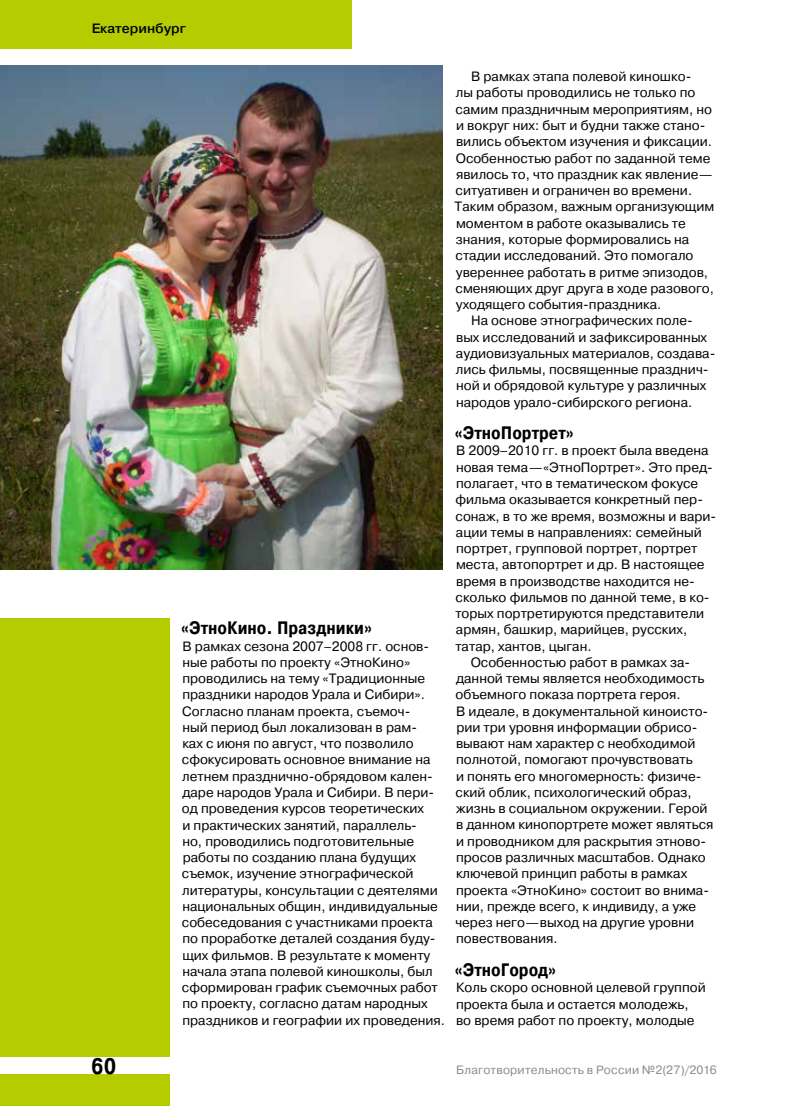
<style>
.page{position:relative;width:808px;height:1106px;background:#fff}
.page>*{position:absolute;margin:0;border:0;box-sizing:border-box;transform-origin:0 0}
.t1{font:700 22.5px "Pragmatica Cond";color:#000}
.t2{font:700 18px "Pragmatica Cond";color:#000}
.t3{font:13.5px/16.2px "Pragmatica";color:#000}
.t4{font:500 13.5px "Pragmatica";color:#000}
.t5{font:12px "Pragmatica";letter-spacing:.015em;color:#8b8b8b}
</style>
<div class="page">
<div style="left:0;top:0;width:352px;height:49px;background:#b4cc00"></div>
<div style="left:0;top:618px;width:169px;height:488px;background:#b4cc00"></div>
<img style="left:0;top:65px;width:442px;height:504px">
<div style="left:0;top:1057px;width:182px;height:16px;background:#fff"></div>
<p class="t4" style="left:92px;top:19px;width:96px">Екатеринбург</p>
<h1 class="t1" style="left:91px;top:1052px;width:27px">60</h1>
<h2 class="t2" style="left:181px;top:617px;width:192px">«ЭтноКино. Праздники»</h2>
<p class="t3" style="left:182px;top:638px;width:265px">В рамках сезона 2007–2008 гг. основ&shy;ные работы по проекту «ЭтноКино» проводились на тему «Традиционные праздники народов Урала и Сибири».<br>Согласно планам проекта, съемоч-<br>ный период был локализован в рам-<br>ках с июня по август, что позволило сфокусировать основное внимание на летнем празднично-обрядовом кален&shy;даре народов Урала и Сибири. В пери&shy;од проведения курсов теоретических<br>и практических занятий, параллель-<br>но, проводились подготовительные работы по созданию плана будущих съемок, изучение этнографической литературы, консультации с деятелями национальных общин, индивидуальные собеседования с участниками проекта по проработке деталей создания буду&shy;щих фильмов. В результате к моменту начала этапа полевой киношколы, был сформирован график съемочных работ по проекту, согласно датам народных праздников и географии их проведения.</p>
<p class="t3" style="left:471px;top:69px;width:222px">В рамках этапа полевой киношко-</p>
<p class="t3" style="left:456px;top:85px;width:241px">лы работы проводились не только по</p>
<p class="t3" style="left:456px;top:101px;width:258px">самим праздничным мероприятиям, но</p>
<p class="t3" style="left:456px;top:117px;width:251px">и вокруг них: быт и будни также стано-</p>
<p class="t3" style="left:456px;top:134px;width:257px">вились объектом изучения и фиксации.</p>
<p class="t3" style="left:456px;top:150px;width:256px">Особенностью работ по заданной теме</p>
<p class="t3" style="left:456px;top:166px;width:258px">явилось то, что праздник как явление—</p>
<p class="t3" style="left:456px;top:183px;width:238px">ситуативен и ограничен во времени.</p>
<p class="t3" style="left:455px;top:199px;width:261px">Таким образом, важным организующим</p>
<p class="t3" style="left:456px;top:215px;width:231px">моментом в работе оказывались те</p>
<p class="t3" style="left:456px;top:231px;width:235px">знания, которые формировались на</p>
<p class="t3" style="left:456px;top:248px;width:239px">стадии исследований. Это помогало</p>
<p class="t3" style="left:456px;top:264px;width:254px">увереннее работать в ритме эпизодов,</p>
<p class="t3" style="left:456px;top:280px;width:260px">сменяющих друг друга в ходе разового,</p>
<p class="t3" style="left:456px;top:296px;width:207px">уходящего события-праздника.</p>
<p class="t3" style="left:471px;top:313px;width:223px">На основе этнографических поле-</p>
<p class="t3" style="left:456px;top:329px;width:253px">вых исследований и зафиксированных</p>
<p class="t3" style="left:456px;top:345px;width:261px">аудиовизуальных материалов, создава-</p>
<p class="t3" style="left:456px;top:361px;width:254px">лись фильмы, посвященные празднич-</p>
<p class="t3" style="left:456px;top:378px;width:252px">ной и обрядовой культуре у различных</p>
<p class="t3" style="left:456px;top:394px;width:238px">народов урало-сибирского региона.</p>
<h2 class="t2" style="left:455px;top:422px;width:120px">«ЭтноПортрет»</h2>
<p class="t3" style="left:456px;top:443px;width:254px">В 2009–2010 гг. в проект была введена</p>
<p class="t3" style="left:456px;top:459px;width:258px">новая тема—«ЭтноПортрет». Это пред-</p>
<p class="t3" style="left:456px;top:475px;width:244px">полагает, что в тематическом фокусе</p>
<p class="t3" style="left:455px;top:492px;width:249px">фильма оказывается конкретный пер-</p>
<p class="t3" style="left:456px;top:508px;width:262px">сонаж, в то же время, возможны и вари-</p>
<p class="t3" style="left:456px;top:524px;width:247px">ации темы в направлениях: семейный</p>
<p class="t3" style="left:456px;top:540px;width:243px">портрет, групповой портрет, портрет</p>
<p class="t3" style="left:456px;top:557px;width:250px">места, автопортрет и др. В настоящее</p>
<p class="t3" style="left:456px;top:573px;width:240px">время в производстве находится не-</p>
<p class="t3" style="left:456px;top:589px;width:256px">сколько фильмов по данной теме, в ко-</p>
<p class="t3" style="left:455px;top:605px;width:250px">торых портретируются представители</p>
<p class="t3" style="left:456px;top:622px;width:233px">армян, башкир, марийцев, русских,</p>
<p class="t3" style="left:455px;top:638px;width:138px">татар, хантов, цыган.</p>
<p class="t3" style="left:471px;top:654px;width:221px">Особенностью работ в рамках за-</p>
<p class="t3" style="left:456px;top:670px;width:250px">данной темы является необходимость</p>
<p class="t3" style="left:456px;top:687px;width:227px">объемного показа портрета героя.</p>
<p class="t3" style="left:456px;top:703px;width:254px">В идеале, в документальной киноисто-</p>
<p class="t3" style="left:456px;top:719px;width:242px">рии три уровня информации обрисо-</p>
<p class="t3" style="left:456px;top:735px;width:241px">вывают нам характер с необходимой</p>
<p class="t3" style="left:456px;top:752px;width:238px">полнотой, помогают прочувствовать</p>
<p class="t3" style="left:456px;top:768px;width:247px">и понять его многомерность: физиче-</p>
<p class="t3" style="left:456px;top:784px;width:238px">ский облик, психологический образ,</p>
<p class="t3" style="left:456px;top:800px;width:253px">жизнь в социальном окружении. Герой</p>
<p class="t3" style="left:456px;top:817px;width:259px">в данном кинопортрете может являться</p>
<p class="t3" style="left:456px;top:833px;width:251px">и проводником для раскрытия этново-</p>
<p class="t3" style="left:456px;top:849px;width:251px">просов различных масштабов. Однако</p>
<p class="t3" style="left:456px;top:865px;width:233px">ключевой принцип работы в рамках</p>
<p class="t3" style="left:456px;top:882px;width:255px">проекта «ЭтноКино» состоит во внима-</p>
<p class="t3" style="left:456px;top:898px;width:242px">нии, прежде всего, к индивиду, а уже</p>
<p class="t3" style="left:455px;top:914px;width:240px">через него—выход на другие уровни</p>
<p class="t3" style="left:456px;top:931px;width:103px">повествования.</p>
<h2 class="t2" style="left:455px;top:958px;width:103px">«ЭтноГород»</h2>
<p class="t3" style="left:456px;top:979px;width:251px">Коль скоро основной целевой группой проекта была и остается молодежь, во время работ по проекту, молодые</p>
<p class="t5" style="left:456px;top:1062px;width:262px">Благотворительность в России №2(27)/2016</p>
</div>
